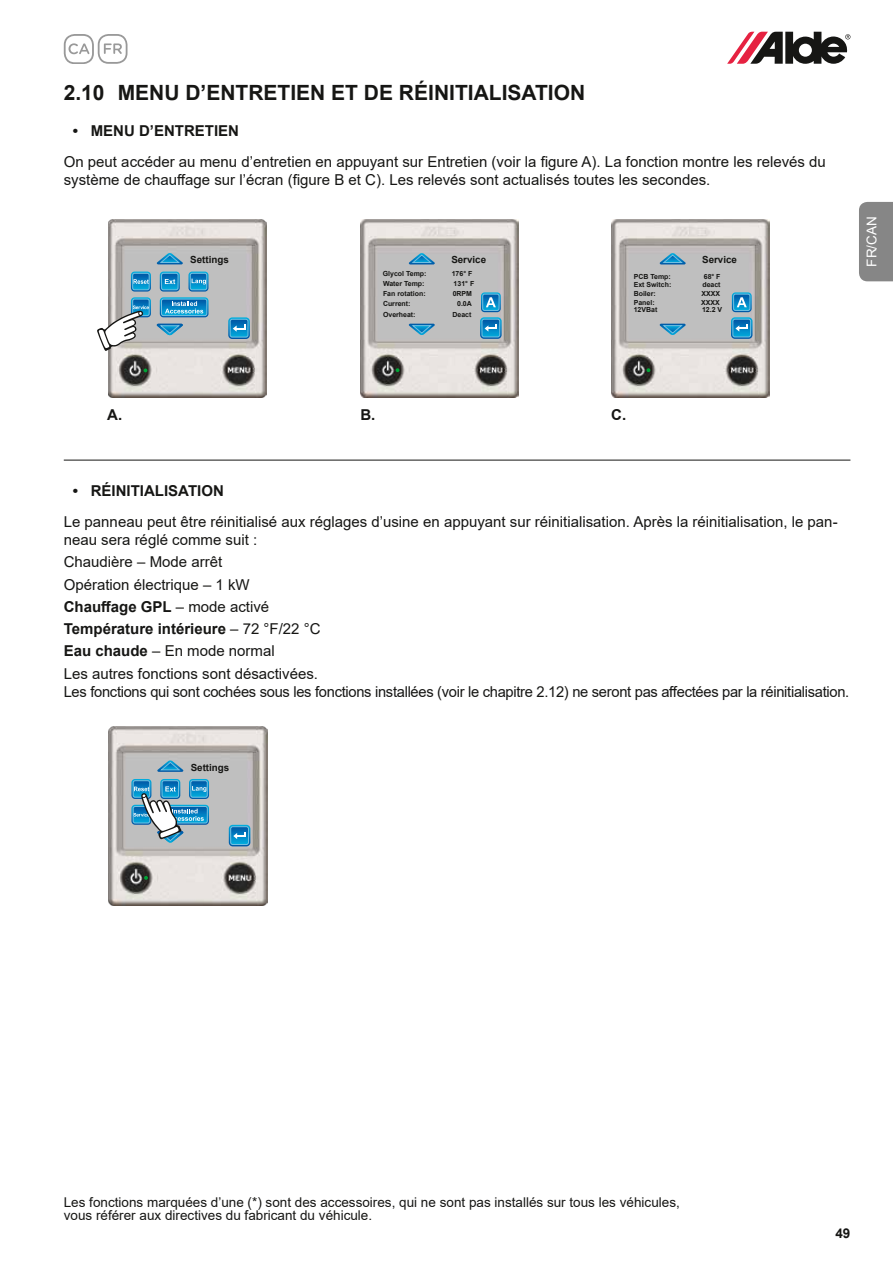
<style>
.page{position:relative;width:893px;height:1263px;background:#fff}
.page>*{position:absolute;margin:0;border:0;box-sizing:border-box;transform-origin:0 0}
.t1{font:700 21px "Arial";color:#161614}
.t2{font:15px/22.2px "Arial";color:#161614}
.t3{font:15px "Arial";letter-spacing:-.02em;color:#161614}
.t4{font:700 15px "Arial";color:#161614}
.t5{font:13.5px/13.5px "Arial";color:#161614}
.t6{font:13.5px "Arial";color:#fff}
.t7{font:700 13.5px "Arial";color:#161614}
.t8{font:700 9.75px "Arial";color:#161614}
.t9{font:700 7.05px "Arial";color:#161614}
.s1{font-weight:700}
</style>
<div class="page">
<svg style="left:727px;top:32px;width:123px;height:32px"></svg>
<svg style="left:64px;top:34px;width:64px;height:30px"></svg>
<div style="left:859px;top:202px;width:34px;height:79px;background:#868686"></div>
<img style="left:108px;top:219px;width:159px;height:179px">
<img style="left:157px;top:324px;width:26px;height:11px">
<img style="left:157px;top:253px;width:26px;height:11px">
<svg style="left:160px;top:255px;width:19px;height:8px"></svg>
<svg style="left:160px;top:326px;width:19px;height:7px"></svg>
<img style="left:228px;top:317px;width:22px;height:22px">
<img style="left:230px;top:319px;width:18px;height:18px">
<div style="left:230px;top:319px;width:18px;height:18px;border:1px solid #72c0e2;border-radius:2px"></div>
<svg style="left:233px;top:325px;width:12px;height:7px"></svg>
<img style="left:131px;top:272px;width:20px;height:20px">
<img style="left:133px;top:273px;width:16px;height:17px">
<div style="left:133px;top:273px;width:16px;height:17px;border:1px solid #72c0e2;border-radius:2px"></div>
<svg style="left:134px;top:279px;width:15px;height:5px"></svg>
<img style="left:160px;top:272px;width:20px;height:20px">
<img style="left:163px;top:273px;width:15px;height:17px">
<div style="left:161px;top:273px;width:17px;height:17px;border:1px solid #72c0e2;border-radius:2px"></div>
<svg style="left:165px;top:279px;width:10px;height:5px"></svg>
<img style="left:188px;top:272px;width:20px;height:20px">
<img style="left:190px;top:273px;width:17px;height:17px">
<div style="left:190px;top:273px;width:17px;height:17px;border:1px solid #72c0e2;border-radius:2px"></div>
<svg style="left:192px;top:279px;width:14px;height:5px"></svg>
<img style="left:160px;top:297px;width:48px;height:20px">
<img style="left:163px;top:299px;width:44px;height:17px">
<div style="left:161px;top:299px;width:46px;height:17px;border:1px solid #72c0e2;border-radius:2px"></div>
<svg style="left:165px;top:301px;width:38px;height:12px"></svg>
<svg style="left:144px;top:368px;width:3px;height:4px"></svg>
<img style="left:131px;top:297px;width:20px;height:20px">
<img style="left:133px;top:299px;width:16px;height:6px">
<div style="left:133px;top:299px;width:16px;height:17px;border:1px solid #72c0e2;border-radius:2px"></div>
<svg style="left:97px;top:305px;width:52px;height:46px"></svg>
<img style="left:360px;top:219px;width:158px;height:179px">
<svg style="left:396px;top:368px;width:3px;height:4px"></svg>
<img style="left:409px;top:253px;width:26px;height:11px">
<svg style="left:412px;top:255px;width:19px;height:8px"></svg>
<img style="left:409px;top:324px;width:26px;height:11px">
<svg style="left:412px;top:325px;width:19px;height:8px"></svg>
<img style="left:480px;top:317px;width:22px;height:22px">
<img style="left:482px;top:319px;width:18px;height:18px">
<div style="left:482px;top:319px;width:18px;height:18px;border:1px solid #72c0e2;border-radius:2px"></div>
<svg style="left:485px;top:324px;width:12px;height:8px"></svg>
<img style="left:481px;top:292px;width:20px;height:20px">
<img style="left:483px;top:294px;width:16px;height:15px">
<div style="left:483px;top:294px;width:16px;height:17px;border:1px solid #72c0e2;border-radius:2px"></div>
<svg style="left:486px;top:297px;width:10px;height:10px"></svg>
<img style="left:611px;top:219px;width:158px;height:179px">
<svg style="left:646px;top:368px;width:4px;height:4px"></svg>
<img style="left:660px;top:253px;width:26px;height:11px">
<svg style="left:663px;top:255px;width:19px;height:8px"></svg>
<img style="left:660px;top:324px;width:26px;height:11px">
<svg style="left:663px;top:325px;width:19px;height:8px"></svg>
<img style="left:731px;top:317px;width:21px;height:22px">
<img style="left:733px;top:319px;width:18px;height:18px">
<div style="left:733px;top:319px;width:18px;height:18px;border:1px solid #72c0e2;border-radius:2px"></div>
<svg style="left:735px;top:324px;width:13px;height:8px"></svg>
<img style="left:732px;top:292px;width:20px;height:20px">
<img style="left:735px;top:294px;width:15px;height:15px">
<div style="left:733px;top:294px;width:17px;height:17px;border:1px solid #72c0e2;border-radius:2px"></div>
<svg style="left:737px;top:297px;width:10px;height:10px"></svg>
<hr style="left:64px;top:460px;width:786px;height:1px;background:#161614">
<img style="left:109px;top:727px;width:158px;height:178px">
<img style="left:157px;top:841px;width:26px;height:1px">
<img style="left:157px;top:760px;width:26px;height:12px">
<svg style="left:161px;top:762px;width:19px;height:8px"></svg>
<img style="left:229px;top:825px;width:21px;height:21px">
<img style="left:231px;top:827px;width:16px;height:17px">
<div style="left:231px;top:827px;width:18px;height:17px;border:1px solid #72c0e2;border-radius:2px"></div>
<svg style="left:233px;top:832px;width:13px;height:7px"></svg>
<img style="left:131px;top:779px;width:20px;height:20px">
<img style="left:133px;top:781px;width:17px;height:5px">
<div style="left:133px;top:781px;width:17px;height:16px;border:1px solid #72c0e2;border-radius:2px"></div>
<img style="left:160px;top:779px;width:20px;height:7px">
<img style="left:162px;top:781px;width:17px;height:5px">
<div style="left:162px;top:781px;width:17px;height:16px;border:1px solid #72c0e2;border-radius:2px"></div>
<img style="left:189px;top:779px;width:20px;height:20px">
<img style="left:191px;top:781px;width:16px;height:16px">
<div style="left:191px;top:781px;width:16px;height:16px;border:1px solid #72c0e2;border-radius:2px"></div>
<img style="left:206px;top:805px;width:3px;height:20px">
<div style="left:162px;top:806px;width:45px;height:17px;border:1px solid #72c0e2;border-radius:2px"></div>
<svg style="left:144px;top:876px;width:4px;height:4px"></svg>
<img style="left:131px;top:805px;width:2px;height:20px">
<svg style="left:133px;top:786px;width:73px;height:55px;background:#80adc3"></svg>
<h1 class="t1" style="left:64px;top:78px;width:523px">2.10 MENU D’ENTRETIEN ET DE RÉINITIALISATION</h1>
<p class="t4" style="left:73px;top:120px;width:168px">• MENU D’ENTRETIEN</p>
<p class="t2" style="left:64px;top:153px;width:764px;line-height:18px">On peut accéder au menu d’entretien en appuyant sur Entretien (voir la figure A). La fonction montre les relevés du système de chauffage sur l’écran (figure B et C). Les relevés sont actualisés toutes les secondes.</p>
<p class="t8" style="left:190px;top:253px;width:40px">Settings</p>
<p class="t8" style="left:451px;top:253px;width:36px">Service</p>
<p class="t8" style="left:702px;top:253px;width:36px">Service</p>
<p class="t9" style="left:383px;top:268px;width:45px">Glycol Temp:</p>
<p class="t9" style="left:452px;top:268px;width:22px">176° F</p>
<p class="t9" style="left:383px;top:289px;width:44px">Fan rotation:</p>
<p class="t9" style="left:453px;top:289px;width:21px">0RPM</p>
<p class="t9" style="left:383px;top:299px;width:29px">Current:</p>
<p class="t9" style="left:457px;top:299px;width:16px">0.0A</p>
<p class="t9" style="left:383px;top:309px;width:34px">Overheat:</p>
<p class="t9" style="left:452px;top:309px;width:21px">Deact</p>
<p class="t9" style="left:383px;top:279px;width:43px">Water Temp:</p>
<p class="t9" style="left:454px;top:279px;width:22px">131° F</p>
<p class="t9" style="left:634px;top:271px;width:39px">PCB Temp:</p>
<p class="t9" style="left:704px;top:271px;width:18px">68° F</p>
<p class="t9" style="left:634px;top:289px;width:24px">Boiler:</p>
<p class="t9" style="left:701px;top:289px;width:20px">XXXX</p>
<p class="t9" style="left:634px;top:297px;width:22px">Panel:</p>
<p class="t9" style="left:701px;top:297px;width:20px">XXXX</p>
<p class="t9" style="left:634px;top:305px;width:25px">12VBat</p>
<p class="t9" style="left:702px;top:305px;width:22px">12.2 V</p>
<p class="t9" style="left:634px;top:280px;width:39px">Ext Switch:</p>
<p class="t9" style="left:702px;top:280px;width:20px">deact</p>
<p class="t6" style="left:863px;top:267px;width:52px;rotate:-90deg">FR/CAN</p>
<p class="t4" style="left:107px;top:404px;width:17px">A.</p>
<p class="t4" style="left:360px;top:404px;width:16px">B.</p>
<p class="t4" style="left:611px;top:404px;width:16px">C.</p>
<p class="t4" style="left:73px;top:481px;width:153px">• RÉINITIALISATION</p>
<p class="t2" style="left:64px;top:513px;width:775px;line-height:18px">Le panneau peut être réinitialisé aux réglages d’usine en appuyant sur réinitialisation. Après la réinitialisation, le pan&shy;neau sera réglé comme suit :</p>
<p class="t2" style="left:64px;top:551px;width:258px">Chaudière – Mode arrêt<br>Opération électrique – 1 kW<br><span class="s1">Chauffage GPL</span> – mode activé<br><span class="s1">Température intérieure</span> – 72 °F/22 °C<br><span class="s1">Eau chaude</span> – En mode normal<br>Les autres fonctions sont désactivées.</p>
<p class="t3" style="left:64px;top:681px;width:787px">Les fonctions qui sont cochées sous les fonctions installées (voir le chapitre 2.12) ne seront pas affectées par la réinitialisation.</p>
<p class="t8" style="left:191px;top:760px;width:40px">Settings</p>
<p class="t5" style="left:64px;top:1195px;width:618px">Les fonctions marquées d’une (*) sont des accessoires, qui ne sont pas installés sur tous les véhicules, vous référer aux directives du fabricant du véhicule.</p>
<p class="t7" style="left:835px;top:1223px;width:17px">49</p>
</div>
